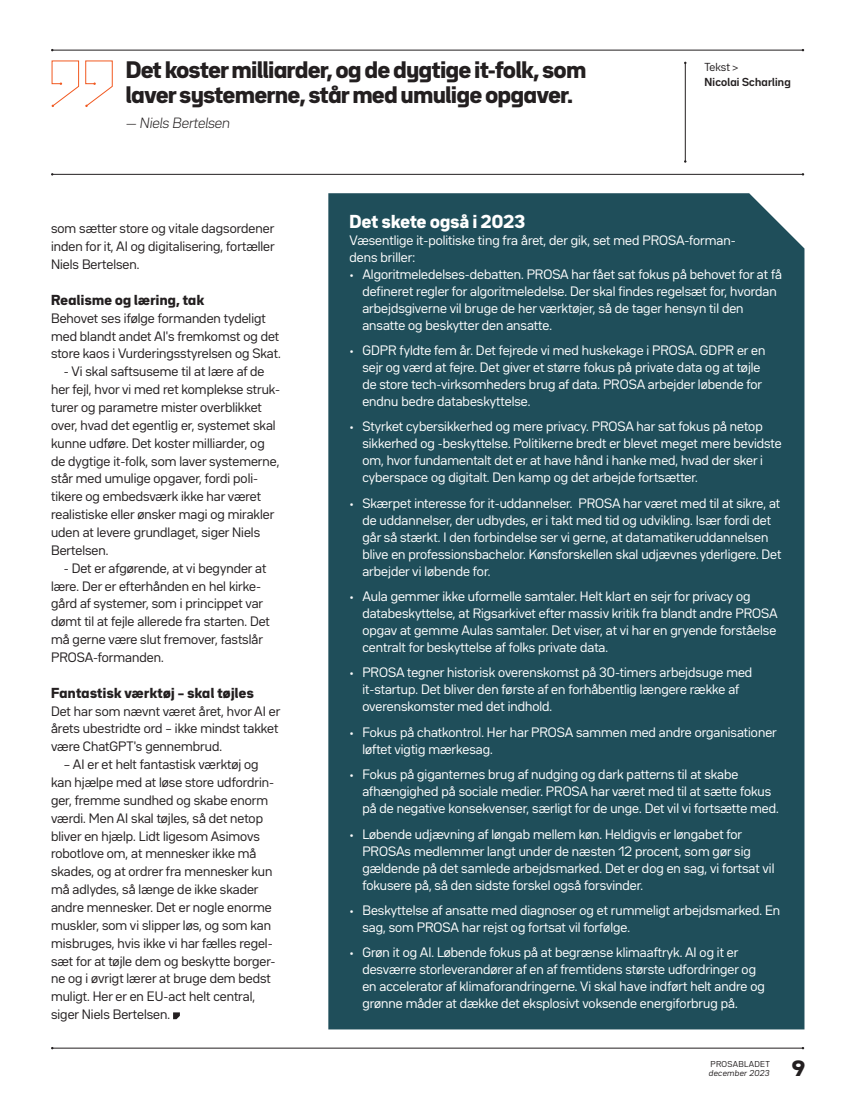
<style>
.page{position:relative;width:851px;height:1106px;background:#fff}
.page>*{position:absolute;margin:0;border:0;box-sizing:border-box;transform-origin:0 0}
.t1{font:900 21px/25px "Bw Seido Raw";letter-spacing:-.01em;color:#231f20}
.t2{font:900 19.5px "Bw Seido Raw";color:#231f20}
.t3{font:900 16.5px "Bw Seido Raw";letter-spacing:.02em;color:#fff}
.t4{font:italic 300 13.05px "Bw Seido Raw";letter-spacing:-.01em;color:#231f20}
.t5{font:900 12.75px "Bw Seido Raw";letter-spacing:.03em;color:#231f20}
.t6{font:12px/17px "Bw Seido Raw";color:#fff}
.t7{font:12px/17.9px "Bw Seido Raw";color:#231f20}
.t8{font:700 10.2px "Bw Seido Raw";letter-spacing:.02em;color:#231f20}
.t9{font:10.2px "Bw Seido Raw";letter-spacing:-.01em;color:#231f20}
.t10{font:italic 7.5px "Bw Seido Raw";letter-spacing:.04em;color:#231f20}
.t11{font:7.5px "Bw Seido Raw";letter-spacing:.04em;color:#231f20}
</style>
<div class="page">
<svg style="left:51px;top:60px;width:28px;height:47px"></svg>
<svg style="left:85px;top:60px;width:28px;height:47px"></svg>
<hr style="left:52px;top:50px;width:750px;height:1px;background:#231f20">
<hr style="left:52px;top:174px;width:750px;height:1px;background:#231f20">
<svg style="left:173px;top:1012px;width:7px;height:7px"></svg>
<hr style="left:685px;top:63px;width:1px;height:98px;background:#231f20">
<hr style="left:52px;top:1047px;width:750px;height:1px;background:#231f20">
<div style="left:328px;top:193px;width:476px;height:836px;background:#1f4e5a"></div>
<h1 class="t1" style="left:126px;top:57px;width:462px">Det koster milliarder, og de dygtige it-folk, som laver systemerne, står med umulige opgaver.</h1>
<p class="t4" style="left:126px;top:114px;width:106px">— Niels Bertelsen</p>
<p class="t9" style="left:704px;top:60px;width:35px">Tekst &gt;</p>
<p class="t8" style="left:704px;top:75px;width:88px">Nicolai Scharling</p>
<p class="t7" style="left:51px;top:220px;width:225px;text-align:justify">som sætter store og vitale dagsordener inden for it, AI og digitalisering, fortæller Niels Bertelsen.</p>
<p class="t5" style="left:51px;top:291px;width:154px">Realisme og læring, tak</p>
<p class="t7" style="left:51px;top:309px;width:231px">Behovet ses ifølge formanden tydeligt med blandt andet AI's fremkomst og det store kaos i Vurderingsstyrelsen og Skat.</p>
<p class="t7" style="left:51px;top:362px;width:230px;text-indent:13px">- Vi skal saftsuseme til at lære af de her fejl, hvor vi med ret komplekse struk&shy;turer og parametre mister overblikket over, hvad det egentlig er, systemet skal kunne udføre. Det koster milliarder, og de dygtige it-folk, som laver systemerne, står med umulige opgaver, fordi poli&shy;tikere og embedsværk ikke har været realistiske eller ønsker magi og mirakler uden at levere grundlaget, siger Niels Bertelsen.</p>
<p class="t7" style="left:51px;top:559px;width:220px;text-indent:13px">- Det er afgørende, at vi begynder at lære. Der er efterhånden en hel kirke&shy;gård af systemer, som i princippet var dømt til at fejle allerede fra starten. Det må gerne være slut fremover, fastslår PROSA-formanden.</p>
<p class="t5" style="left:51px;top:684px;width:204px">Fantastisk værktøj – skal tøjles</p>
<p class="t7" style="left:51px;top:702px;width:231px">Det har som nævnt været året, hvor AI er årets ubestridte ord – ikke mindst takket være ChatGPT's gennembrud.</p>
<p class="t7" style="left:51px;top:755px;width:226px;text-indent:13px">– AI er et helt fantastisk værktøj og kan hjælpe med at løse store udfordrin&shy;ger, fremme sundhed og skabe enorm værdi. Men AI skal tøjles, så det netop bliver en hjælp. Lidt ligesom Asimovs robotlove om, at mennesker ikke må skades, og at ordrer fra mennesker kun må adlydes, så længe de ikke skader andre mennesker. Det er nogle enorme muskler, som vi slipper løs, og som kan misbruges, hvis ikke vi har fælles regel&shy;sæt for at tøjle dem og beskytte borger&shy;ne og i øvrigt lærer at bruge dem bedst muligt. Her er en EU-act helt central, siger Niels Bertelsen.</p>
<h3 class="t3" style="left:349px;top:210px;width:177px">Det skete også i 2023</h3>
<p class="t6" style="left:349px;top:231px;width:387px">Væsentlige it-politiske ting fra året, der gik, set med PROSA-forman&shy;dens briller:</p>
<p class="t6" style="left:362px;top:265px;width:421px;text-indent:-13px">• Algoritmeledelses-debatten. PROSA har fået sat fokus på behovet for at få defineret regler for algoritmeledelse. Der skal findes regelsæt for, hvordan arbejdsgiverne vil bruge de her værktøjer, så de tager hensyn til den ansatte og beskytter den ansatte.</p>
<p class="t6" style="left:362px;top:342px;width:404px;text-indent:-13px">• GDPR fyldte fem år. Det fejrede vi med huskekage i PROSA. GDPR er en sejr og værd at fejre. Det giver et større fokus på private data og at tøjle de store tech-virksomheders brug af data. PROSA arbejder løbende for endnu bedre databeskyttelse.</p>
<p class="t6" style="left:362px;top:418px;width:421px;text-indent:-13px">• Styrket cybersikkerhed og mere privacy. PROSA har sat fokus på netop sikkerhed og -beskyttelse. Politikerne bredt er blevet meget mere bevidste om, hvor fundamentalt det er at have hånd i hanke med, hvad der sker i cyberspace og digitalt. Den kamp og det arbejde fortsætter.</p>
<p class="t6" style="left:362px;top:494px;width:420px;text-indent:-13px">• Skærpet interesse for it-uddannelser. PROSA har været med til at sikre, at de uddannelser, der udbydes, er i takt med tid og udvikling. Især fordi det går så stærkt. I den forbindelse ser vi gerne, at datamatikeruddannelsen blive en professionsbachelor. Kønsforskellen skal udjævnes yderligere. Det arbejder vi løbende for.</p>
<p class="t6" style="left:362px;top:588px;width:417px;text-indent:-13px">• Aula gemmer ikke uformelle samtaler. Helt klart en sejr for privacy og databeskyttelse, at Rigsarkivet efter massiv kritik fra blandt andre PROSA opgav at gemme Aulas samtaler. Det viser, at vi har en gryende forståelse centralt for beskyttelse af folks private data.</p>
<p class="t6" style="left:362px;top:664px;width:391px;text-indent:-13px">• PROSA tegner historisk overenskomst på 30-timers arbejdsuge med it-startup. Det bliver den første af en forhåbentlig længere række af overenskomster med det indhold.</p>
<p class="t6" style="left:362px;top:723px;width:416px;text-indent:-13px">• Fokus på chatkontrol. Her har PROSA sammen med andre organisationer løftet vigtig mærkesag.</p>
<p class="t6" style="left:362px;top:766px;width:418px;text-indent:-13px">• Fokus på giganternes brug af nudging og dark patterns til at skabe afhængighed på sociale medier. PROSA har været med til at sætte fokus på de negative konsekvenser, særligt for de unge. Det vil vi fortsætte med.</p>
<p class="t6" style="left:362px;top:825px;width:413px;text-indent:-13px">• Løbende udjævning af løngab mellem køn. Heldigvis er løngabet for PROSAs medlemmer langt under de næsten 12 procent, som gør sig gældende på det samlede arbejdsmarked. Det er dog en sag, vi fortsat vil fokusere på, så den sidste forskel også forsvinder.</p>
<p class="t6" style="left:362px;top:901px;width:419px;text-indent:-13px">• Beskyttelse af ansatte med diagnoser og et rummeligt arbejdsmarked. En sag, som PROSA har rejst og fortsat vil forfølge.</p>
<p class="t6" style="left:362px;top:944px;width:404px;text-indent:-13px">• Grøn it og AI. Løbende fokus på at begrænse klimaaftryk. AI og it er desværre storleverandører af en af fremtidens største udfordringer og en accelerator af klimaforandringerne. Vi skal have indført helt andre og grønne måder at dække det eksplosivt voksende energiforbrug på.</p>
<p class="t11" style="left:710px;top:1058px;width:61px">PROSABLADET</p>
<p class="t10" style="left:708px;top:1067px;width:62px">december 2023</p>
<h2 class="t2" style="left:792px;top:1054px;width:14px">9</h2>
</div>
